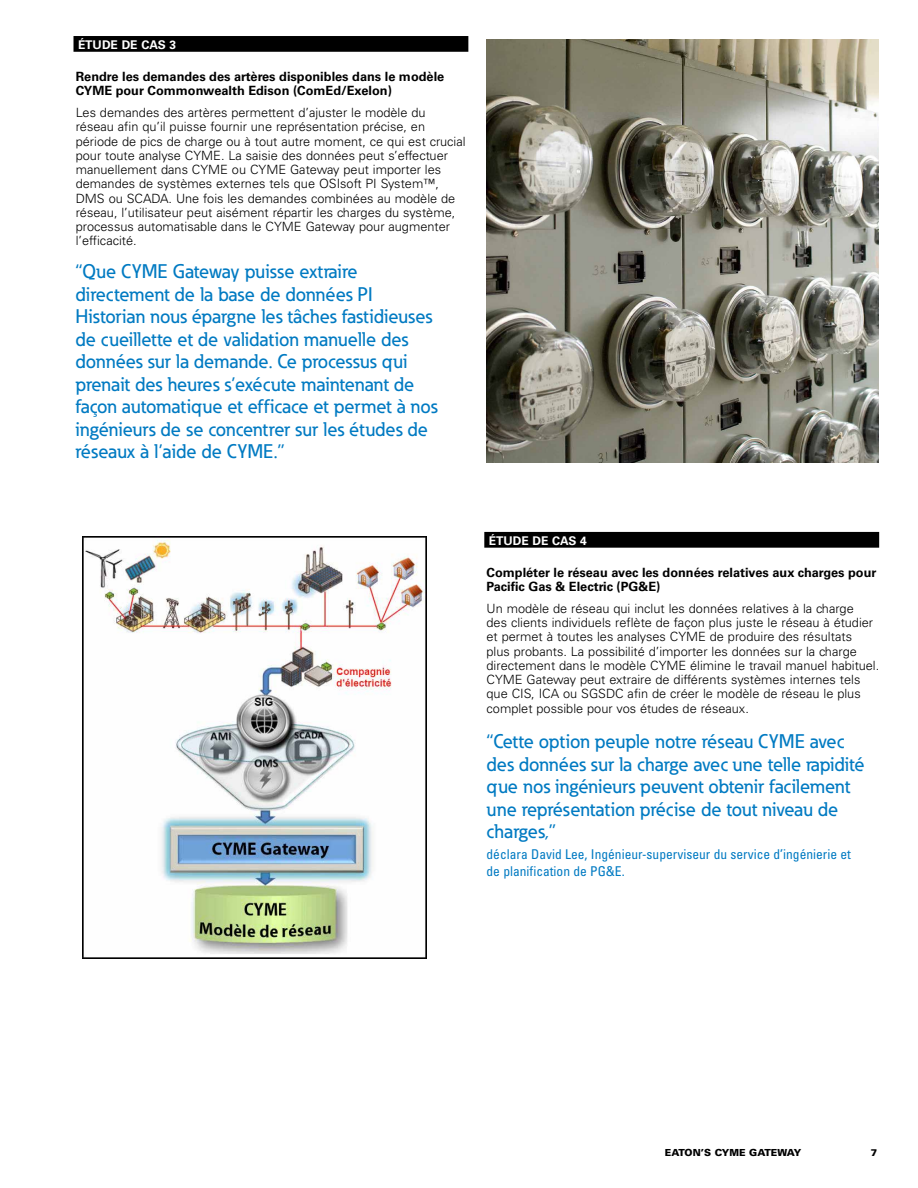
<style>
.page{position:relative;width:918px;height:1188px;background:#fff}
.page>*{position:absolute;margin:0;border:0;box-sizing:border-box;transform-origin:0 0}
.t1{font:500 19.5px/22.5px "Eaton";color:#007ac2}
.t2{font:condensed 13.5px/16.5px "Univers LT Std";color:#007ac2}
.t3{font:300 12.75px/14.2px "Univers LT Std";color:#000}
.t4{font:700 12.75px/14.2px "Univers LT Std";color:#000}
.t5{font:700 12px "Univers LT Std";color:#fff}
.t6{font:900 9.75px "Univers LT Std";color:#000}
</style>
<div class="page">
<img style="left:486px;top:39px;width:393px;height:424px">
<img style="left:82px;top:536px;width:344px;height:423px">
<div style="left:74px;top:36px;width:394px;height:16px;background:#000"></div>
<div style="left:484px;top:532px;width:395px;height:16px;background:#000"></div>
<p class="t5" style="left:78px;top:38px;width:100px">ÉTUDE DE CAS 3</p>
<p class="t4" style="left:76px;top:70px;width:370px">Rendre les demandes des artères disponibles dans le modèle<br>CYME pour Commonwealth Edison (ComEd/Exelon)</p>
<p class="t3" style="left:76px;top:105px;width:391px">Les demandes des artères permettent d’ajuster le modèle du réseau afin qu’il puisse fournir une représentation précise, en période de pics de charge ou à tout autre moment, ce qui est crucial pour toute analyse CYME. La saisie des données peut s’effectuer manuellement dans CYME ou CYME Gateway peut importer les demandes de systèmes externes tels que OSIsoft PI System™, DMS ou SCADA. Une fois les demandes combinées au modèle de réseau, l’utilisateur peut aisément répartir les charges du système, processus automatisable dans le CYME Gateway pour augmenter l’efficacité.</p>
<p class="t1" style="left:76px;top:260px;width:364px">“Que CYME Gateway puisse extraire directement de la base de données PI Historian nous épargne les tâches fastidieuses de cueillette et de validation manuelle des données sur la demande. Ce processus qui prenait des heures s’exécute maintenant de façon automatique et efficace et permet à nos ingénieurs de se concentrer sur les études de réseaux à l’aide de CYME.”</p>
<p class="t5" style="left:489px;top:533px;width:100px">ÉTUDE DE CAS 4</p>
<p class="t4" style="left:487px;top:565px;width:391px">Compléter le réseau avec les données relatives aux charges pour<br>Pacific Gas &amp; Electric (PG&amp;E)</p>
<p class="t3" style="left:487px;top:601px;width:394px">Un modèle de réseau qui inclut les données relatives à la charge<br>des clients individuels reflète de façon plus juste le réseau à étudier et permet à toutes les analyses CYME de produire des résultats<br>plus probants. La possibilité d’importer les données sur la charge directement dans le modèle CYME élimine le travail manuel habituel.<br>CYME Gateway peut extraire de différents systèmes internes tels que CIS, ICA ou SGSDC afin de créer le modèle de réseau le plus complet possible pour vos études de réseaux.</p>
<h1 class="t1" style="left:487px;top:730px;width:380px">“Cette option peuple notre réseau CYME avec des données sur la charge avec une telle rapidité que nos ingénieurs peuvent obtenir facilement une représentation précise de tout niveau de charges,”</h1>
<p class="t2" style="left:487px;top:846px;width:366px">déclara David Lee, Ingénieur-superviseur du service d’ingénierie et de planification de PG&amp;E.</p>
<p class="t6" style="left:665px;top:1146px;width:138px">EATON’S CYME GATEWAY</p>
<p class="t6" style="left:871px;top:1146px;width:8px">7</p>
</div>
